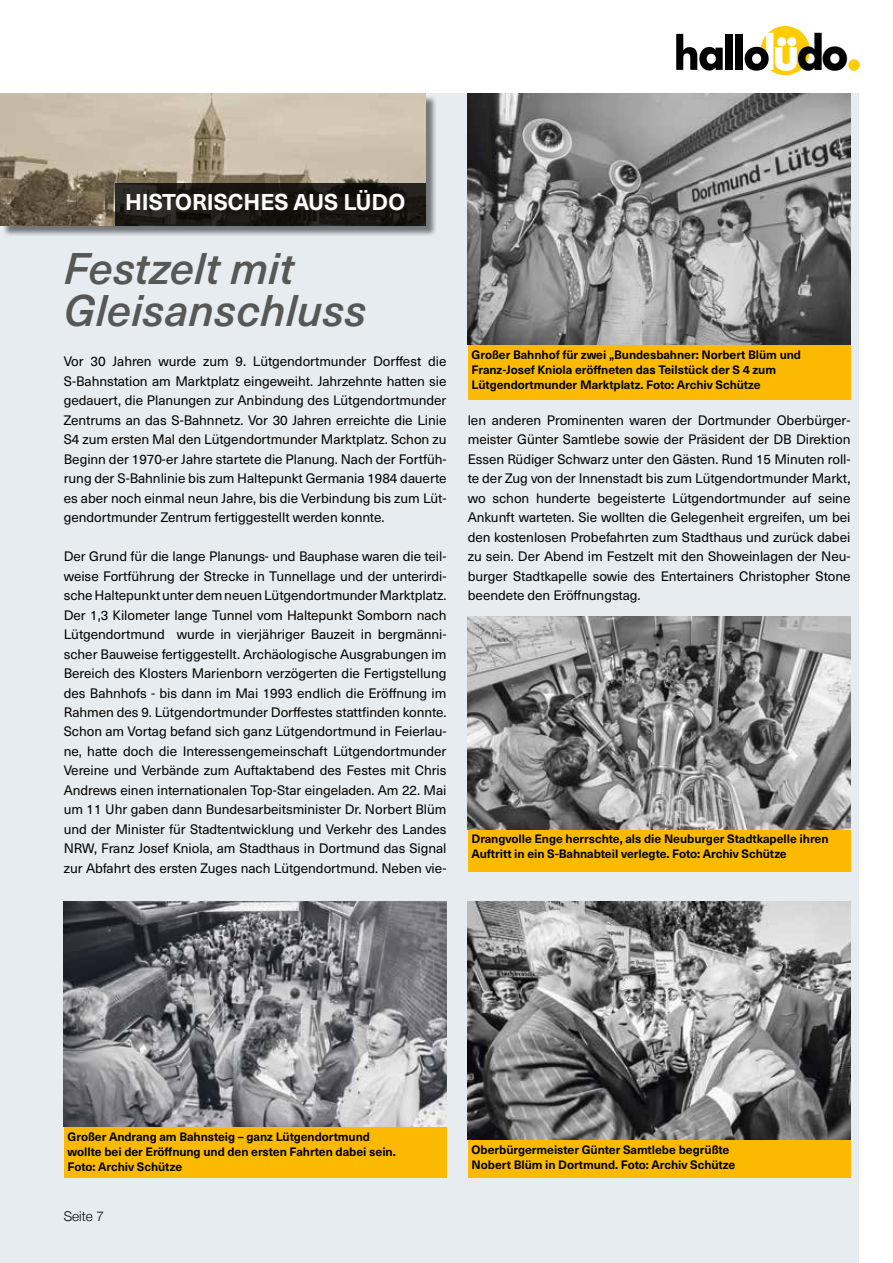
<style>
.page{position:relative;width:893px;height:1263px;background:#fff}
.page>*{position:absolute;margin:0;border:0;box-sizing:border-box;transform-origin:0 0}
.t1{font:700 51px "Futura PT";color:#fff;scale:.89 1}
.t2{font:italic 500 43.5px/42px "Neue Haas Unica W1 G";color:#575756}
.t3{font:700 22.5px "Neue Haas Unica W1 G";letter-spacing:-.005em;color:#fff}
.t4{font:13.5px/19.5px "Neue Haas Unica W1 G";letter-spacing:-.005em;color:#000;text-align:justify}
.t5{font:300 13.5px "Helvetica Neue";color:#000}
.t6{font:700 12px/15px "Neue Haas Unica W1 G";letter-spacing:-.005em;color:#000}
.s1{color:#000}
</style>
<div class="page">
<div style="left:0;top:94px;width:859px;height:1169px;background:#e7ecf0"></div>
<div style="left:848px;top:59px;width:12px;height:12px;background:#fc0;border-radius:50%"></div>
<div style="left:761px;top:26px;width:49px;height:49px;background:#fc0;border-radius:50%"></div>
<svg style="left:676px;top:34px;width:47px;height:37px"></svg>
<div style="left:725px;top:34px;width:8px;height:36px;background:#000"></div>
<div style="left:735px;top:34px;width:7px;height:36px;background:#000"></div>
<svg style="left:745px;top:47px;width:24px;height:24px"></svg>
<div style="left:777px;top:37px;width:9px;height:9px;background:#fff;border-radius:50%"></div>
<div style="left:787px;top:37px;width:9px;height:9px;background:#fff;border-radius:50%"></div>
<div style="left:2px;top:95px;width:435px;height:142px;background:#000;opacity:.5"></div>
<img style="left:0;top:94px;width:425px;height:131px">
<svg style="left:115px;top:183px;width:310px;height:42px;background:#1c1a15"></svg>
<div style="left:468px;top:344px;width:382px;height:56px;background:#fbba00"></div>
<div style="left:468px;top:829px;width:382px;height:43px;background:#fbba00"></div>
<img style="left:468px;top:617px;width:382px;height:212px">
<img style="left:468px;top:94px;width:382px;height:250px">
<div style="left:468px;top:1140px;width:382px;height:38px;background:#fbba00"></div>
<img style="left:468px;top:901px;width:382px;height:239px">
<div style="left:64px;top:1127px;width:382px;height:51px;background:#fbba00"></div>
<img style="left:64px;top:901px;width:382px;height:226px">
<h1 class="t1" style="left:764px;top:20px;width:97px">lu<span class="s1">do</span></h1>
<h3 class="t3" style="left:125px;top:185px;width:282px">HISTORISCHES AUS LÜDO</h3>
<h2 class="t2" style="left:64px;top:245px;width:304px">Festzelt mit<br>Gleisanschluss</h2>
<p class="t4" style="left:64px;top:351px;width:384px">Vor 30 Jahren wurde zum 9. Lütgendortmunder Dorffest die S-Bahnstation am Marktplatz eingeweiht. Jahrzehnte hatten sie gedauert, die Planungen zur Anbindung des Lütgendortmunder Zentrums an das S-Bahnnetz. Vor 30 Jahren erreichte die Linie S4 zum ersten Mal den Lütgendortmunder Marktplatz. Schon zu Beginn der 1970-er Jahre startete die Planung. Nach der Fortfüh&shy;rung der S-Bahnlinie bis zum Haltepunkt Germania 1984 dauerte es aber noch einmal neun Jahre, bis die Verbindung bis zum Lüt&shy;gendortmunder Zentrum fertiggestellt werden konnte.</p>
<p class="t4" style="left:64px;top:546px;width:384px">Der Grund für die lange Planungs- und Bauphase waren die teil&shy;weise Fortführung der Strecke in Tunnellage und der unterirdi&shy;sche Haltepunkt unter dem neuen Lütgendortmunder Marktplatz.<br>Der 1,3 Kilometer lange Tunnel vom Haltepunkt Somborn nach Lütgendortmund wurde in vierjähriger Bauzeit in bergmänni&shy;scher Bauweise fertiggestellt. Archäologische Ausgrabungen im Bereich des Klosters Marienborn verzögerten die Fertigstellung des Bahnhofs - bis dann im Mai 1993 endlich die Eröffnung im Rahmen des 9. Lütgendortmunder Dorffestes stattfinden konnte.<br>Schon am Vortag befand sich ganz Lütgendortmund in Feierlau&shy;ne, hatte doch die Interessengemeinschaft Lütgendortmunder Vereine und Verbände zum Auftaktabend des Festes mit Chris Andrews einen internationalen Top-Star eingeladen. Am 22. Mai um 11 Uhr gaben dann Bundesarbeitsminister Dr. Norbert Blüm und der Minister für Stadtentwicklung und Verkehr des Landes NRW, Franz Josef Kniola, am Stadthaus in Dortmund das Signal zur Abfahrt des ersten Zuges nach Lütgendortmund. Neben vie-</p>
<p class="t6" style="left:472px;top:346px;width:331px">Großer Bahnhof für zwei „Bundesbahner: Norbert Blüm und<br>Franz-Josef Kniola eröffneten das Teilstück der S 4 zum<br>Lütgendortmunder Marktplatz. Foto: Archiv Schütze</p>
<p class="t4" style="left:468px;top:409px;width:384px">len anderen Prominenten waren der Dortmunder Oberbürger&shy;meister Günter Samtlebe sowie der Präsident der DB Direktion Essen Rüdiger Schwarz unter den Gästen. Rund 15 Minuten roll&shy;te der Zug von der Innenstadt bis zum Lütgendortmunder Markt, wo schon hunderte begeisterte Lütgendortmunder auf seine Ankunft warteten. Sie wollten die Gelegenheit ergreifen, um bei den kostenlosen Probefahrten zum Stadthaus und zurück dabei zu sein. Der Abend im Festzelt mit den Showeinlagen der Neu&shy;burger Stadtkapelle sowie des Entertainers Christopher Stone beendete den Eröffnungstag.</p>
<p class="t6" style="left:472px;top:831px;width:358px">Drangvolle Enge herrschte, als die Neuburger Stadtkapelle ihren<br>Auftritt in ein S-Bahnabteil verlegte. Foto: Archiv Schütze</p>
<p class="t6" style="left:68px;top:1128px;width:330px">Großer Andrang am Bahnsteig – ganz Lütgendortmund wollte bei der Eröffnung und den ersten Fahrten dabei sein.<br>Foto: Archiv Schütze</p>
<p class="t5" style="left:64px;top:1205px;width:42px">Seite 7</p>
<p class="t6" style="left:472px;top:1141px;width:265px">Oberbürgermeister Günter Samtlebe begrüßte<br>Nobert Blüm in Dortmund. Foto: Archiv Schütze</p>
</div>
